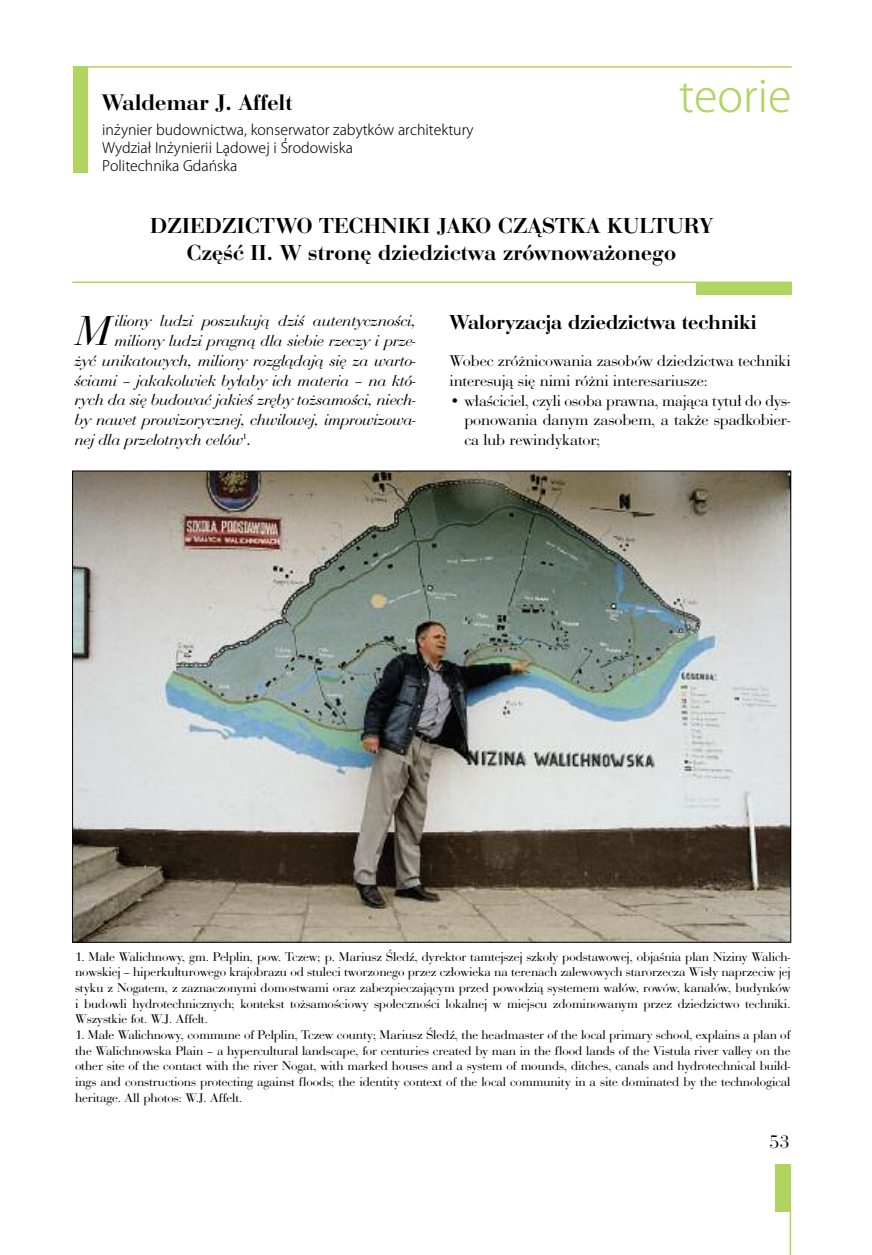
<style>
.page{position:relative;width:872px;height:1255px;background:#fff}
.page>*{position:absolute;margin:0;border:0;box-sizing:border-box;transform-origin:0 0}
.t1{font:300 43.5px "Koz Go Pro";color:#b0d460}
.t2{font:italic 43.5px "Bauer Bod DOT";color:#000}
.t3{font:23.25px "Bauer Bod DOT Dem Bol";letter-spacing:.01em;color:#000}
.t4{font:22.5px/27px "Bauer Bod DOT Dem Bol";letter-spacing:.015em;color:#000;text-align:center}
.t5{font:21px "Bauer Bod DOT Dem Bol";letter-spacing:.005em;color:#000}
.t6{font:18px "Pbauer Bodoni Roman";color:#000}
.t7{font:italic 16.2px "Bauer Bod DOT";color:#000}
.t8{font:16.2px/19.6px "Bauer Bod DOT";color:#000}
.t9{font:300 14.25px/18px "Koz Go Pro";color:#000}
.t10{font:13.05px/15.6px "Bauer Bod DOT";color:#000;text-align:justify}
</style>
<div class="page">
<div style="left:73px;top:66px;width:15px;height:107px;background:#b0d460"></div>
<div style="left:696px;top:282px;width:95px;height:13px;background:#b0d460"></div>
<hr style="left:73px;top:66px;width:718px;height:2px;background:#b0d460">
<hr style="left:72px;top:281px;width:719px;height:2px;background:#b0d460">
<div style="left:775px;top:1163px;width:15px;height:48px;background:#b0d460"></div>
<hr style="left:789px;top:1164px;width:2px;height:90px;background:#b0d460">
<img style="left:74px;top:473px;width:715px;height:467px">
<h2 class="t3" style="left:102px;top:88px;width:192px">Waldemar J. Affelt</h2>
<p class="t9" style="left:102px;top:120px;width:373px">inz·ynier budownictwa, konserwator zabytków architektury<br>Wydział Inz·ynierii Lądowej i S’rodowiska<br>Politechnika Gdań ska</p>
<h1 class="t1" style="left:679px;top:67px;width:114px">teorie</h1>
<h3 class="t4" style="left:150px;top:211px;width:564px">DZIEDZICTWO TECHNIKI JAKO CZĄSTKA KULTURY<br>Część II. W stronę dziedzictwa zrównoważonego</h3>
<h1 class="t2" style="left:74px;top:305px;width:37px">M</h1>
<p class="t7" style="left:115px;top:311px;width:302px">iliony ludzi poszukują dziś autentyczności,</p>
<p class="t7" style="left:115px;top:331px;width:302px">miliony ludzi pragną dla siebie rzeczy i prze-</p>
<p class="t7" style="left:74px;top:350px;width:343px">żyć unikatowych, miliony rozglądają się za warto-</p>
<p class="t7" style="left:74px;top:370px;width:343px">ściami – jakakolwiek byłaby ich materia – na któ-</p>
<p class="t7" style="left:74px;top:390px;width:343px">rych da się budować jakieś zręby tożsamości, niech-</p>
<p class="t7" style="left:74px;top:410px;width:343px">by nawet prowizorycznej, chwilowej, improwizowa-</p>
<p class="t7" style="left:74px;top:430px;width:178px">nej dla przelotnych celów<sup>1</sup>.</p>
<h3 class="t5" style="left:449px;top:310px;width:309px">Waloryzacja dziedzictwa techniki</h3>
<p class="t8" style="left:449px;top:351px;width:342px">Wobec zróżnicowania zasobów dziedzictwa techniki interesują się nimi różni interesariusze:</p>
<p class="t8" style="left:464px;top:390px;width:327px;text-align:justify;text-indent:-15px">• właściciel, czyli osoba prawna, mająca tytuł do dys&shy;ponowania danym zasobem, a także spadkobier&shy;ca lub rewindykator;</p>
<p class="t10" style="left:75px;top:948px;width:717px">1. Małe Walichnowy, gm. Pelplin, pow. Tczew; p. Mariusz Śledź, dyrektor tamtejszej szkoły podstawowej, objaśnia plan Niziny Walich&shy;nowskiej – hiperkulturowego krajobrazu od stuleci tworzonego przez człowieka na terenach zalewowych starorzecza Wisły naprzeciw jej styku z Nogatem, z zaznaczonymi domostwami oraz zabezpieczającym przed powodzią systemem wałów, rowów, kanałów, budynków i budowli hydrotechnicznych; kontekst tożsamościowy społeczności lokalnej w miejscu zdominowanym przez dziedzictwo techniki.<br>Wszystkie fot. W.J. Affelt.</p>
<p class="t10" style="left:75px;top:1026px;width:717px">1. Małe Walichnowy, commune of Pelplin, Tczew county; Mariusz Śledź, the headmaster of the local primary school, explains a plan of the Walichnowska Plain – a hypercultural landscape, for centuries created by man in the flood lands of the Vistula river valley on the other site of the contact with the river Nogat, with marked houses and a system of mounds, ditches, canals and hydrotechnical build&shy;ings and constructions protecting against floods; the identity context of the local community in a site dominated by the technological heritage. All photos: W.J. Affelt.</p>
<h3 class="t6" style="left:769px;top:1131px;width:22px">53</h3>
</div>
